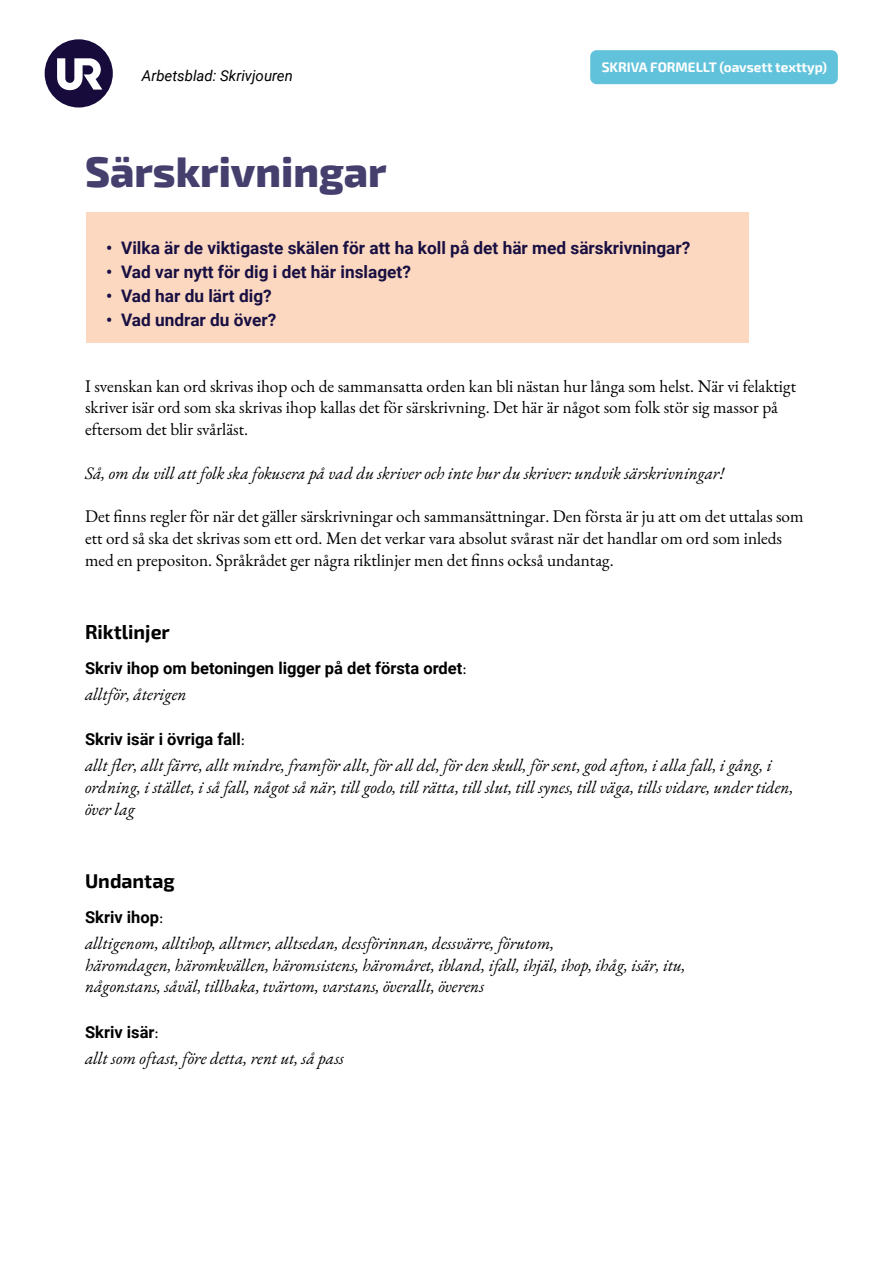
<style>
.page{position:relative;width:893px;height:1263px;background:#fff}
.page>*{position:absolute;margin:0;border:0;box-sizing:border-box;transform-origin:0 0}
.t1{font:800 42px "Exo 2";color:#453f6e}
.t2{font:700 19.5px "Exo 2";color:#000}
.t3{font:italic 17.25px/21.8px "EB Garamond";color:#000}
.t4{font:17.25px/21.8px "EB Garamond";color:#000}
.t5{font:700 17.25px "Roboto";color:#180f42}
.t6{font:700 16.5px "Roboto";color:#000}
.t7{font:italic 15px "Roboto";color:#000}
.t8{font:700 13.5px "Exo 2";color:#fff}
.s1{font-family:"EB Garamond";font-weight:400;font-size:17.25px}
</style>
<div class="page">
<svg style="left:45px;top:39px;width:68px;height:68px"></svg>
<div style="left:86px;top:212px;width:662px;height:131px;background:#fcd8c1"></div>
<div style="left:590px;top:50px;width:248px;height:34px;background:#61c3db;border-radius:6px"></div>
<p class="t7" style="left:142px;top:65px;width:152px">Arbetsblad: Skrivjouren</p>
<h1 class="t1" style="left:85px;top:146px;width:303px">Särskrivningar</h1>
<p class="t8" style="left:602px;top:59px;width:227px">SKRIVA FORMELLT (oavsett texttyp)</p>
<p class="t5" style="left:106px;top:236px;width:586px">• Vilka är de viktigaste skälen för att ha koll på det här med särskrivningar?</p>
<p class="t5" style="left:106px;top:260px;width:306px">• Vad var nytt för dig i det här inslaget?</p>
<p class="t5" style="left:106px;top:284px;width:167px">• Vad har du lärt dig?</p>
<p class="t5" style="left:106px;top:308px;width:171px">• Vad undrar du över?</p>
<p class="t4" style="left:85px;top:375px;width:713px">I svenskan kan ord skrivas ihop och de sammansatta orden kan bli nästan hur långa som helst. När vi felaktigt skriver isär ord som ska skrivas ihop kallas det för särskrivning. Det här är något som folk stör sig massor på eftersom det blir svårläst.</p>
<p class="t3" style="left:85px;top:462px;width:641px">Så, om du vill att folk ska fokusera på vad du skriver och inte hur du skriver: undvik särskrivningar!</p>
<p class="t4" style="left:85px;top:505px;width:720px">Det finns regler för när det gäller särskrivningar och sammansättningar. Den första är ju att om det uttalas som ett ord så ska det skrivas som ett ord. Men det verkar vara absolut svårast när det handlar om ord som inleds med en prepositon. Språkrådet ger några riktlinjer men det finns också undantag.</p>
<p class="t2" style="left:85px;top:620px;width:86px">Riktlinjer</p>
<p class="t6" style="left:85px;top:656px;width:383px">Skriv ihop om betoningen ligger på det första ordet<span class="s1">:</span></p>
<p class="t3" style="left:85px;top:683px;width:103px">alltför, återigen</p>
<p class="t6" style="left:85px;top:728px;width:162px">Skriv isär i övriga fall<span class="s1">:</span></p>
<p class="t3" style="left:85px;top:755px;width:710px">allt fler, allt färre, allt mindre, framför allt, för all del, för den skull, för sent, god afton, i alla fall, i gång, i ordning, i stället, i så fall, något så när, till godo, till rätta, till slut, till synes, till väga, tills vidare, under tiden, över lag</p>
<p class="t2" style="left:85px;top:870px;width:91px">Undantag</p>
<p class="t6" style="left:85px;top:905px;width:80px">Skriv ihop<span class="s1">:</span></p>
<p class="t3" style="left:85px;top:932px;width:602px">alltigenom, alltihop, alltmer, alltsedan, dessförinnan, dessvärre, förutom,<br>häromdagen, häromkvällen, häromsistens, häromåret, ibland, ifall, ihjäl, ihop, ihåg, isär, itu, någonstans, såväl, tillbaka, tvärtom, varstans, överallt, överens</p>
<p class="t6" style="left:85px;top:1021px;width:75px">Skriv isär<span class="s1">:</span></p>
<p class="t3" style="left:85px;top:1048px;width:260px">allt som oftast, före detta, rent ut, så pass</p>
</div>
